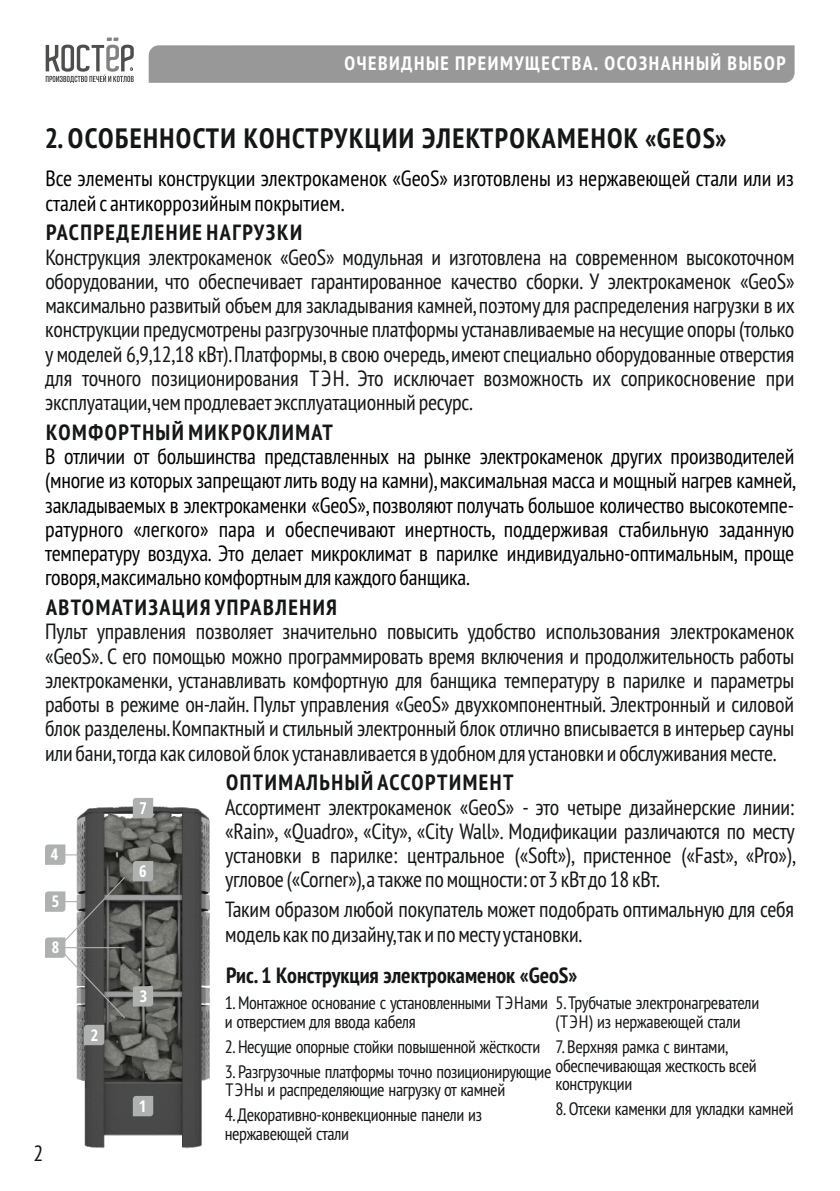
<style>
.page{position:relative;width:840px;height:1191px;background:#fff}
.page>*{position:absolute;margin:0;border:0;box-sizing:border-box;transform-origin:0 0}
.t1{font:700 condensed 28px "PT Sans";letter-spacing:.05em;color:#151616}
.t2{font:condensed 22px/24.2px "PT Sans";letter-spacing:-.01em;color:#151616;text-align:justify}
.t3{font:condensed 22px/24.2px "PT Sans";color:#000}
.t4{font:700 condensed 22px "PT Sans";letter-spacing:.07em;color:#151616}
.t5{font:700 condensed 22px "PT Sans";color:#151616}
.t6{font:700 condensed 19.4px "PT Sans";letter-spacing:.08em;color:#fff}
.t7{font:condensed 18px/18.6px "PT Sans";letter-spacing:-.02em;color:#151616}
.t8{font:700 condensed 16.2px "Open Sans";color:#fff}
.s1{font-family:"Open Sans"}
</style>
<div class="page">
<div style="left:149px;top:45px;width:645px;height:38px;background:#989899"></div>
<svg style="left:46px;top:38px;width:88px;height:45px"></svg>
<img style="left:84px;top:798px;width:126px;height:351px">
<img style="left:76px;top:808px;width:14px;height:279px">
<svg style="left:133px;top:861px;width:20px;height:20px"></svg>
<svg style="left:133px;top:798px;width:20px;height:20px"></svg>
<svg style="left:133px;top:986px;width:20px;height:20px"></svg>
<svg style="left:133px;top:1096px;width:20px;height:20px"></svg>
<svg style="left:45px;top:844px;width:35px;height:21px"></svg>
<svg style="left:45px;top:875px;width:81px;height:170px"></svg>
<p class="t6" style="left:344px;top:55px;width:442px">ОЧЕВИДНЫЕ ПРЕИМУЩЕСТВА<span class="s1">.</span> ОСОЗНАННЫЙ ВЫБОР</p>
<p class="t1" style="left:45px;top:127px;width:682px">2. ОСОБЕННОСТИ КОНСТРУКЦИИ ЭЛЕКТРОКАМЕНОК «GEOS»</p>
<p class="t3" style="left:45px;top:169px;width:749px">Все элементы конструкции электрокаменок «GeoS» изготовлены из нержавеющей стали или из сталей с антикоррозийным покрытием.</p>
<p class="t4" style="left:46px;top:224px;width:257px">РАСПРЕДЕЛЕНИЕ НАГРУЗКИ</p>
<p class="t2" style="left:45px;top:247px;width:750px">Конструкция электрокаменок «GeoS» модульная и изготовлена на современном высокоточном оборудовании, что обеспечивает гарантированное качество сборки. У электрокаменок «GeoS» максимально развитый объем для закладывания камней, поэтому для распределения нагрузки в их конструкции предусмотрены разгрузочные платформы устанавливаемые на несущие опоры (только у моделей 6,9,12,18 кВт).Платформы, в свою очередь,имеютспециально оборудованные отверстия для точного позиционирования ТЭН. Это исключает возможность их соприкосновение при эксплуатации,чем продлеваетэксплуатационный ресурс.</p>
<p class="t4" style="left:46px;top:423px;width:288px">КОМФОРТНЫЙ МИКРОКЛИМАТ</p>
<p class="t3" style="left:45px;top:446px;width:751px;text-align:justify">В отличии от большинства представленных на рынке электрокаменок других производителей (многие из которых запрещают лить воду на камни),максимальная масса и мощный нагрев камней, закладываемых в электрокаменки «GeoS», позволяют получать большое количество высокотемпе&shy;ратурного «легкого» пара и обеспечивают инертность, поддерживая стабильную заданную температуру воздуха. Это делает микроклимат в парилке индивидуально-оптимальным, проще говоря,максимально комфортным для каждого банщика.</p>
<p class="t4" style="left:46px;top:598px;width:292px">АВТОМАТИЗАЦИЯ УПРАВЛЕНИЯ</p>
<p class="t2" style="left:45px;top:622px;width:750px">Пульт управления позволяет значительно повысить удобство использования электрокаменок «GeoS». С его помощью можно программировать время включения и продолжительность работы электрокаменки, устанавливать комфортную для банщика температуру в парилке и параметры работы в режиме он-лайн. Пульт управления «GeoS» двухкомпонентный. Электронный и силовой блок разделены.Компактный и стильный электронный блок отлично вписывается в интерьер сауны или бани,тогда как силовой блок устанавливается в удобном для установки и обслуживания месте.</p>
<p class="t4" style="left:226px;top:774px;width:289px">ОПТИМАЛЬНЫЙ АССОРТИМЕНТ</p>
<p class="t2" style="left:225px;top:797px;width:571px">Ассортимент электрокаменок «GeoS» - это четыре дизайнерские линии: «Rain», «Quadro», «City», «City Wall». Модификации различаются по месту установки в парилке: центральное («Soft»), пристенное («Fast», «Pro»), угловое («Corner»),а также по мощности: от3 кВтдо 18 кВт.</p>
<p class="t2" style="left:225px;top:899px;width:570px">Таким образом любой покупатель может подобрать оптимальную для себя моделькак по дизайну,так и по местуустановки.</p>
<p class="t8" style="left:51px;top:847px;width:9px">4</p>
<p class="t8" style="left:139px;top:864px;width:9px">6</p>
<p class="t8" style="left:52px;top:894px;width:9px">5</p>
<p class="t8" style="left:52px;top:940px;width:9px">8</p>
<p class="t2" style="left:34px;top:1143px;width:11px">2</p>
<p class="t8" style="left:91px;top:1027px;width:9px">2</p>
<p class="t8" style="left:140px;top:989px;width:9px">3</p>
<p class="t8" style="left:139px;top:1099px;width:9px">1</p>
<p class="t5" style="left:226px;top:966px;width:353px">Рис. 1 Конструкция электрокаменок «GeoS»</p>
<p class="t7" style="left:555px;top:1014px;width:187px">(ТЭН) из нержавеющей стали</p>
<p class="t7" style="left:555px;top:1039px;width:203px">7. Верхняя рамка с винтами, обеспечивающая жесткость всей конструкции</p>
<p class="t7" style="left:555px;top:1101px;width:239px">8. Отсеки каменки для укладки камней</p>
<p class="t7" style="left:225px;top:995px;width:535px">1. Монтажное основание с установленными ТЭНами 5. Трубчатые электронагреватели и отверстием для ввода кабеля</p>
<p class="t7" style="left:225px;top:1039px;width:317px">2. Несущие опорные стойки повышенной жёсткости</p>
<p class="t7" style="left:225px;top:1064px;width:328px">3. Разгрузочные платформы точно позиционирующие<br>ТЭНы и распределяющие нагрузку от камней</p>
<p class="t7" style="left:225px;top:1107px;width:259px">4.Декоративно-конвекционные панели из нержавеющей стали</p>
</div>
